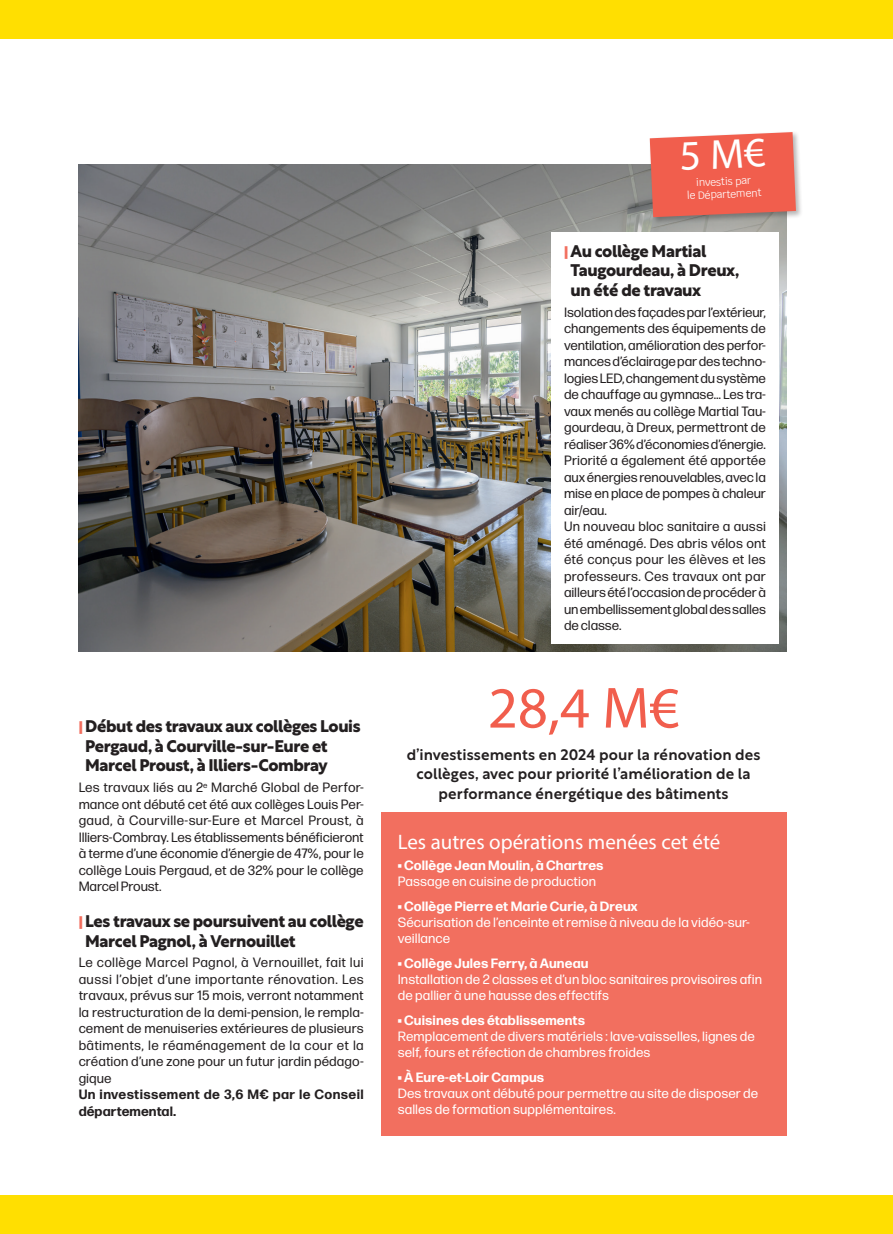
<style>
.page{position:relative;width:893px;height:1234px;background:#fff}
.page>*{position:absolute;margin:0;border:0;box-sizing:border-box;transform-origin:0 0}
.t1{font:58.5px "Myriad Pro";color:#f15e4d}
.t2{font:21px "Myriad Pro";color:#fff}
.t3{font:700 16.5px/19.5px "Rustica";letter-spacing:-.025em;color:#231f20}
.t4{font:500 15px/19.5px "Rustica";letter-spacing:.005em;color:#231f20;text-align:center}
.t5{font:13.5px/16.5px "Forma DJR Micro";letter-spacing:-.01em;color:#231f20;text-align:justify}
.t6{font:13.5px/16.2px "Forma DJR Micro";letter-spacing:.005em;color:#fff}
.t7{font:700 13.5px "Forma DJR Micro";letter-spacing:.005em;color:#fff}
.t8{font:700 13.5px/16.5px "Forma DJR Micro";letter-spacing:.02em;color:#231f20}
.t9{font:10.5px/12.6px "Krub";color:#fff;text-align:center}
.s1{font-weight:900;font-size:13.5px;color:#f26f5f}
</style>
<div class="page">
<div style="left:0;top:0;width:893px;height:38px;background:#ffdf01"></div>
<div style="left:0;top:1195px;width:893px;height:38px;background:#ffdf01"></div>
<img style="left:79px;top:164px;width:708px;height:487px">
<div style="left:381px;top:812px;width:406px;height:323px;background:#f26f5f"></div>
<div style="left:551px;top:232px;width:228px;height:412px;background:#fff"></div>
<div style="left:648px;top:130px;width:156px;height:94px;background:#231f20;opacity:.32"></div>
<svg style="left:650px;top:132px;width:146px;height:85px;background:#ec6657"></svg>
<p class="t3" style="left:85px;top:715px;width:277px;text-indent:-7px"><span class="s1">|</span> Début des travaux aux collèges Louis<br>Pergaud, à Courville-sur-Eure et<br>Marcel Proust, à Illiers-Combray</p>
<p class="t5" style="left:79px;top:778px;width:287px">Les travaux liés au 2<sup>e</sup> Marché Global de Perfor&shy;mance ont débuté cet été aux collèges Louis Per&shy;gaud, à Courville-sur-Eure et Marcel Proust, à Illiers-Combray. Les établissements bénéficieront à terme d’une économie d’énergie de 47%, pour le collège Louis Pergaud, et de 32% pour le collège Marcel Proust.</p>
<p class="t3" style="left:85px;top:909px;width:280px;text-indent:-7px"><span class="s1">|</span> Les travaux se poursuivent au collège<br>Marcel Pagnol, à Vernouillet</p>
<p class="t5" style="left:79px;top:953px;width:287px">Le collège Marcel Pagnol, à Vernouillet, fait lui aussi l’objet d’une importante rénovation. Les travaux, prévus sur 15 mois, verront notamment la restructuration de la demi-pension, le rempla&shy;cement de menuiseries extérieures de plusieurs bâtiments, le réaménagement de la cour et la création d’une zone pour un futur jardin pédago&shy;gique</p>
<p class="t8" style="left:79px;top:1085px;width:287px">Un investissement de 3,6 M€ par le Conseil départemental.</p>
<p class="t9" style="left:686px;top:176px;width:76px;rotate:-2deg">investis par<br>le Département</p>
<p class="t3" style="left:571px;top:240px;width:170px;text-indent:-7px"><span class="s1">|</span> Au collège Martial<br>Taugourdeau, à Dreux, un été de travaux</p>
<p class="t5" style="left:564px;top:303px;width:203px;text-align:left">Isolation des façades par l’extérieur, changements des équipements de ventilation, amélioration des perfor&shy;mances d’éclairage par des techno&shy;logies LED, changement du système de chauffage au gymnase… Les tra&shy;vaux menés au collège Martial Tau&shy;gourdeau, à Dreux, permettront de réaliser 36% d’économies d’énergie.<br>Priorité a également été apportée aux énergies renouvelables, avec la mise en place de pompes à chaleur air/eau.<br>Un nouveau bloc sanitaire a aussi été aménagé. Des abris vélos ont été conçus pour les élèves et les professeurs. Ces travaux ont par ailleurs été l’occasion de procéder à un embellissement global des salles de classe.</p>
<h1 class="t1" style="left:488px;top:671px;width:193px">28,4 M€</h1>
<p class="t4" style="left:407px;top:743px;width:355px">d’investissements en 2024 pour la rénovation des collèges, avec pour priorité l’amélioration de la performance énergétique des bâtiments</p>
<h2 class="t2" style="left:398px;top:829px;width:324px">Les autres opérations menées cet été</h2>
<p class="t7" style="left:398px;top:856px;width:207px">• Collège Jean Moulin, à Chartres</p>
<p class="t6" style="left:398px;top:872px;width:200px">Passage en cuisine de production</p>
<p class="t7" style="left:398px;top:896px;width:241px">• Collège Pierre et Marie Curie, à Dreux</p>
<p class="t6" style="left:398px;top:913px;width:354px">Sécurisation de l’enceinte et remise à niveau de la vidéo-sur&shy;veillance</p>
<p class="t7" style="left:398px;top:954px;width:192px">• Collège Jules Ferry, à Auneau</p>
<p class="t6" style="left:398px;top:970px;width:366px">Installation de 2 classes et d’un bloc sanitaires provisoires afin de pallier à une hausse des effectifs</p>
<p class="t7" style="left:398px;top:1011px;width:189px">• Cuisines des établissements</p>
<p class="t6" style="left:398px;top:1027px;width:359px">Remplacement de divers matériels : lave-vaisselles, lignes de self, fours et réfection de chambres froides</p>
<p class="t7" style="left:398px;top:1068px;width:148px">• À Eure-et-Loir Campus</p>
<p class="t6" style="left:398px;top:1084px;width:362px">Des travaux ont débuté pour permettre au site de disposer de salles de formation supplémentaires.</p>
</div>
